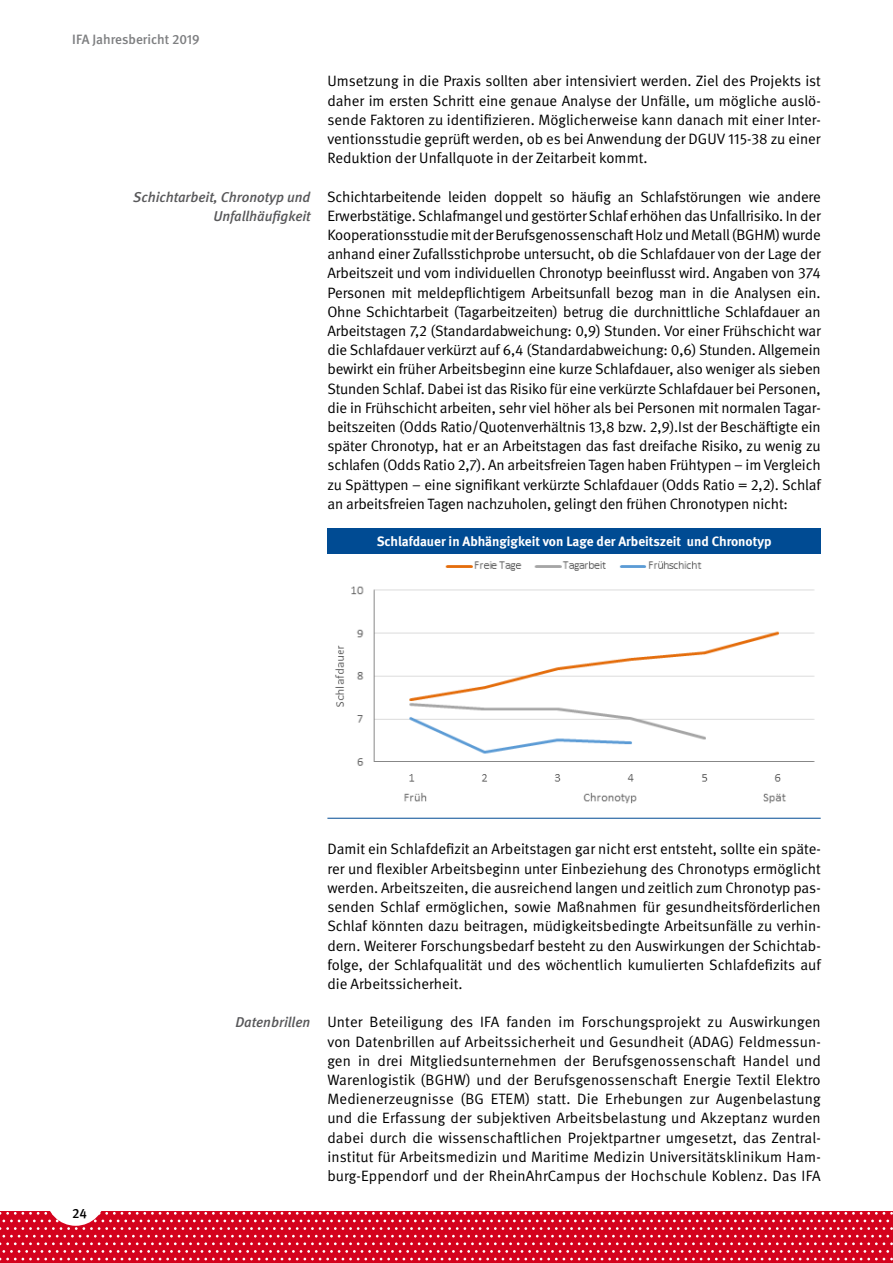
<style>
.page{position:relative;width:893px;height:1263px;background:#fff}
.page>*{position:absolute;margin:0;border:0;box-sizing:border-box;transform-origin:0 0}
.Grundtext{font:15px/19.2px "DGUV Meta";color:#000;text-align:justify}
.Marginalie{font:italic 500 14.25px/19.2px "DGUV Meta";color:#58585a;text-align:right}
.t1{font:700 13.5px "DGUV Meta";color:#fff}
.t2{font:500 13.5px "DGUV Meta";color:#7e7f81}
.t3{font:500 13.5px "DGUV Meta";color:#000}
</style>
<div class="page">
<div style="left:0;top:1212px;width:893px;height:51px;background:#d4021d"></div>
<svg style="left:0;top:1212px;width:893px;height:48px"></svg>
<div style="left:46px;top:1166px;width:59px;height:60px;background:#fff;border-radius:50%"></div>
<img style="left:335px;top:561px;width:480px;height:242px">
<div style="left:327px;top:528px;width:494px;height:25px;background:#004b93"></div>
<hr style="left:327px;top:818px;width:494px;height:1px;background:#004b93">
<p class="t2" style="left:72px;top:32px;width:129px">IFA Jahresbericht 2019</p>
<p class="Marginalie" style="left:133px;top:187px;width:179px">Schichtarbeit, Chronotyp und<br>Unfallhäufigkeit</p>
<p class="Grundtext" style="left:327px;top:72px;width:495px">Umsetzung in die Praxis sollten aber intensiviert werden. Ziel des Projekts ist daher im ersten Schritt eine genaue Analyse der Unfälle, um mögliche auslö&shy;sende Faktoren zu identifizieren. Möglicherweise kann danach mit einer Inter&shy;ventionsstudie geprüft werden, ob es bei Anwendung der DGUV 115-38 zu einer Reduktion der Unfallquote in der Zeitarbeit kommt.</p>
<p class="Grundtext" style="left:327px;top:187px;width:495px">Schichtarbeitende leiden doppelt so häufig an Schlafstörungen wie andere Erwerbstätige. Schlafmangel und gestörter Schlaf erhöhen das Unfallrisiko. In der Kooperationsstudie mit der Berufsgenossenschaft Holz und Metall (BGHM) wurde anhand einer Zufallsstichprobe untersucht, ob die Schlafdauer von der Lage der Arbeitszeit und vom individuellen Chronotyp beeinflusst wird. Angaben von 374<br>Personen mit meldepflichtigem Arbeitsunfall bezog man in die Analysen ein.<br>Ohne Schichtarbeit (Tagarbeitzeiten) betrug die durchnittliche Schlafdauer an Arbeitstagen 7,2 (Standardabweichung: 0,9) Stunden. Vor einer Frühschicht war die Schlafdauer verkürzt auf 6,4 (Standardabweichung: 0,6) Stunden. Allgemein bewirkt ein früher Arbeitsbeginn eine kurze Schlafdauer, also weniger als sieben Stunden Schlaf. Dabei ist das Risiko für eine verkürzte Schlafdauer bei Personen, die in Frühschicht arbeiten, sehr viel höher als bei Personen mit normalen Tagar&shy;beitszeiten (Odds Ratio/Quotenverhältnis 13,8 bzw. 2,9).Ist der Beschäftigte ein später Chronotyp, hat er an Arbeitstagen das fast dreifache Risiko, zu wenig zu schlafen (Odds Ratio 2,7). An arbeitsfreien Tagen haben Frühtypen – im Vergleich zu Spättypen – eine signifikant verkürzte Schlafdauer (Odds Ratio = 2,2). Schlaf an arbeitsfreien Tagen nachzuholen, gelingt den frühen Chronotypen nicht:</p>
<p class="t1" style="left:377px;top:533px;width:396px">Schlafdauer in Abhängigkeit von Lage der Arbeitszeit und Chronotyp</p>
<p class="t3" style="left:72px;top:1205px;width:16px">24</p>
<p class="Marginalie" style="left:235px;top:1013px;width:77px">Datenbrillen</p>
<p class="Grundtext" style="left:327px;top:840px;width:495px">Damit ein Schlafdefizit an Arbeitstagen gar nicht erst entsteht, sollte ein späte&shy;rer und flexibler Arbeitsbeginn unter Einbeziehung des Chronotyps ermöglicht werden. Arbeitszeiten, die ausreichend langen und zeitlich zum Chronotyp pas&shy;senden Schlaf ermöglichen, sowie Maßnahmen für gesundheitsförderlichen Schlaf könnten dazu beitragen, müdigkeitsbedingte Arbeitsunfälle zu verhin&shy;dern. Weiterer Forschungsbedarf besteht zu den Auswirkungen der Schichtab&shy;folge, der Schlafqualität und des wöchentlich kumulierten Schlafdefizits auf die Arbeitssicherheit.</p>
<p class="Grundtext" style="left:327px;top:1013px;width:495px">Unter Beteiligung des IFA fanden im Forschungsprojekt zu Auswirkungen von Datenbrillen auf Arbeitssicherheit und Gesundheit (ADAG) Feldmessun&shy;gen in drei Mitgliedsunternehmen der Berufsgenossenschaft Handel und Warenlogistik (BGHW) und der Berufsgenossenschaft Energie Textil Elektro Medienerzeugnisse (BG ETEM) statt. Die Erhebungen zur Augenbelastung und die Erfassung der subjektiven Arbeitsbelastung und Akzeptanz wurden dabei durch die wissenschaftlichen Projektpartner umgesetzt, das Zentral&shy;institut für Arbeitsmedizin und Maritime Medizin Universitätsklinikum Ham&shy;burg-Eppendorf und der RheinAhrCampus der Hochschule Koblenz. Das IFA</p>
</div>
